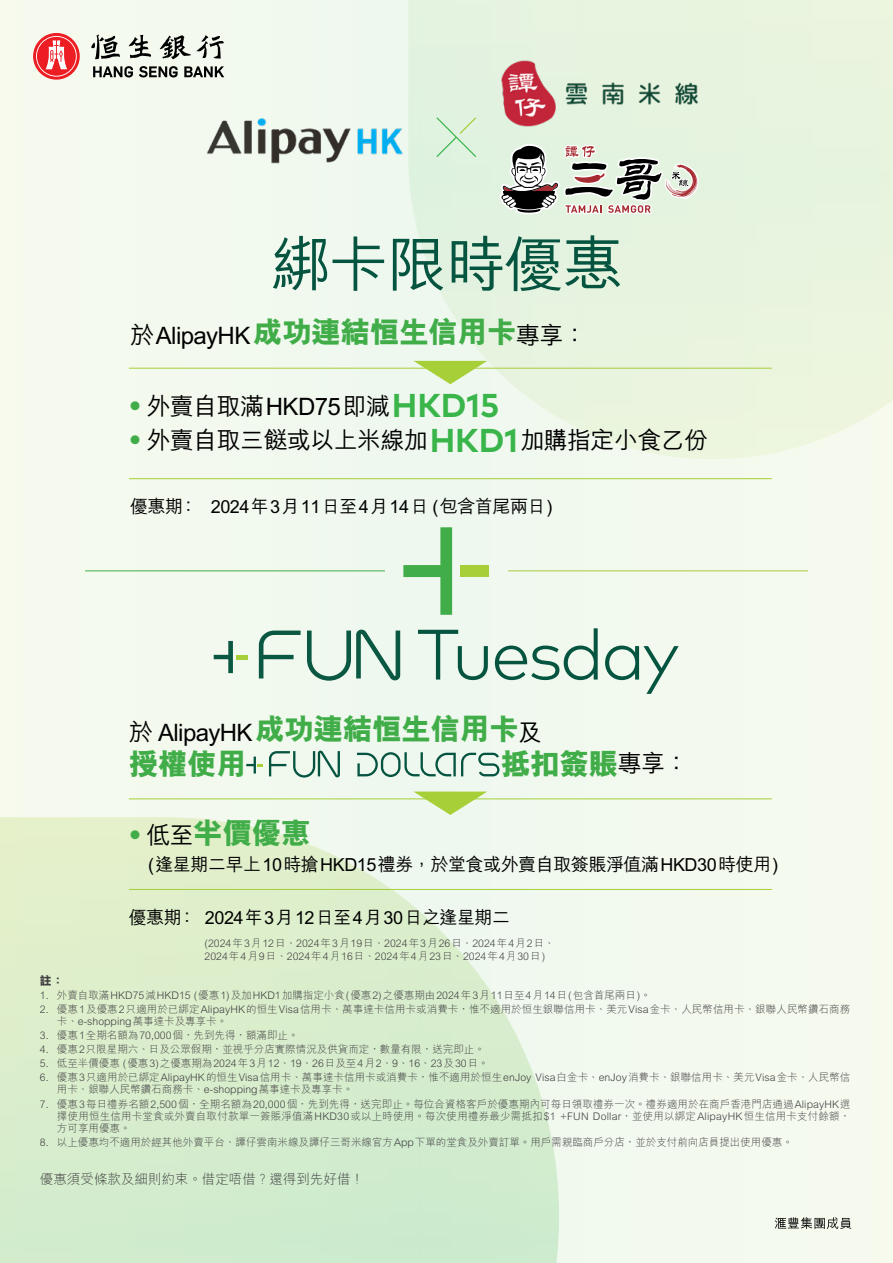
<style>
.page{position:relative;width:893px;height:1263px;background:#f3f9ee}
.page>*{position:absolute;margin:0;border:0;box-sizing:border-box;transform-origin:0 0}
.t1{font:300 71.1px "Mark Pro";letter-spacing:-.04em;color:#055440}
.t2{font:500 60px "M Hei HK";letter-spacing:-.025em;color:#055440}
.t3{font:800 30px "M Hei HK";letter-spacing:-.025em;color:#41ad49}
.t4{font:500 24px "M Hei HK";letter-spacing:-.025em;color:#000}
.t5{font:500 18px "M Hei HK";letter-spacing:-.025em;color:#000}
.t6{font:300 13.5px "M Hei HK";color:#414042}
.t7{font:800 12px "M Hei HK";color:#414042}
.t8{font:300 10.5px/12px "M Hei HK";letter-spacing:.005em;color:#414042}
.t9{font:300 10.5px/13.5px "M Hei HK";letter-spacing:.1em;color:#414042}
.s1{font-weight:800;font-size:30px;color:#41ad49}
.s2{color:#41ad49}
.s3{font-family:"Mark Pro";font-weight:700;font-size:33px;color:#39b54a}
.s4{font-weight:500;font-size:24px;color:#000}
.s5{font-weight:500;font-size:24px}
</style>
<div class="page">
<svg style="left:408px;top:0;width:485px;height:459px"></svg>
<svg style="left:0;top:817px;width:559px;height:446px;background:#dbeed1"></svg>
<svg style="left:33px;top:33px;width:47px;height:47px"></svg>
<svg style="left:36px;top:36px;width:41px;height:41px;background:#f2666a"></svg>
<svg style="left:139px;top:66px;width:39px;height:11px"></svg>
<svg style="left:184px;top:66px;width:40px;height:11px"></svg>
<svg style="left:93px;top:66px;width:40px;height:11px"></svg>
<svg style="left:129px;top:34px;width:22px;height:24px"></svg>
<svg style="left:160px;top:35px;width:31px;height:25px"></svg>
<svg style="left:91px;top:34px;width:29px;height:26px"></svg>
<svg style="left:197px;top:35px;width:27px;height:24px"></svg>
<svg style="left:775px;top:1217px;width:76px;height:12px"></svg>
<svg style="left:499px;top:144px;width:200px;height:71px"></svg>
<img style="left:485px;top:47px;width:235px;height:93px">
<img style="left:206px;top:100px;width:207px;height:75px">
<svg style="left:435px;top:116px;width:42px;height:42px;background:#d5edd4"></svg>
<svg style="left:403px;top:527px;width:49px;height:88px"></svg>
<div style="left:460px;top:565px;width:29px;height:12px;background:#a6cf38"></div>
<hr style="left:85px;top:571px;width:300px;height:1px;background:#41ad49">
<hr style="left:508px;top:571px;width:300px;height:1px;background:#a6ce39">
<hr style="left:129px;top:368px;width:643px;height:1px;background:#a6cf38">
<hr style="left:129px;top:478px;width:643px;height:1px;background:#a6cf38">
<svg style="left:413px;top:361px;width:74px;height:23px"></svg>
<svg style="left:307px;top:629px;width:93px;height:52px"></svg>
<svg style="left:259px;top:630px;width:42px;height:48px"></svg>
<svg style="left:214px;top:641px;width:19px;height:32px"></svg>
<hr style="left:236px;top:655px;width:12px;height:4px;background:#a6cf38">
<svg style="left:357px;top:752px;width:142px;height:25px"></svg>
<svg style="left:269px;top:750px;width:71px;height:27px"></svg>
<svg style="left:246px;top:757px;width:17px;height:16px"></svg>
<hr style="left:129px;top:889px;width:643px;height:1px;background:#a6cf38">
<hr style="left:129px;top:799px;width:643px;height:1px;background:#a6cf38">
<svg style="left:413px;top:791px;width:74px;height:24px"></svg>
<h2 class="t2" style="left:270px;top:221px;width:354px">綁卡限時優惠</h2>
<h3 class="t4" style="left:130px;top:317px;width:458px">於AlipayHK<span class="s1">成功連結恒生信用卡</span>專享：</h3>
<h3 class="t4" style="left:123px;top:389px;width:378px"><span class="s2">•</span>外賣自取滿HKD75即減<span class="s3">HKD15</span></h3>
<h3 class="t4" style="left:123px;top:423px;width:587px"><span class="s2">•</span>外賣自取三餸或以上米線加<span class="s3">HKD1</span>加購指定小食乙份</h3>
<h3 class="t5" style="left:130px;top:493px;width:424px">優惠期 ： 2024年3月11日至4月14日 (包含首尾兩日)</h3>
<h1 class="t1" style="left:416px;top:601px;width:264px">Tuesday</h1>
<h3 class="t4" style="left:129px;top:714px;width:415px">於 AlipayHK<span class="s1">成功連結恒生信用卡</span>及</h3>
<h3 class="t3" style="left:129px;top:743px;width:119px">授權使用</h3>
<h3 class="t3" style="left:501px;top:743px;width:189px">抵扣簽賬<span class="s4">專享：</span></h3>
<h3 class="t3" style="left:123px;top:812px;width:189px"><span class="s5">•</span><span class="s4">低至</span>半價優惠</h3>
<h3 class="t5" style="left:148px;top:852px;width:632px">(逢星期二早上10時搶HKD15禮券，於堂食或外賣自取簽賬淨值滿HKD30時使用)</h3>
<h3 class="t5" style="left:129px;top:905px;width:383px">優惠期 ： 2024年3月12日至4月30日之逢星期二</h3>
<p class="t9" style="left:205px;top:936px;width:352px">(2024年3月12日、2024年3月19日、2024年3月26日、2024年4月2日、<br>2024年4月9日、2024年4月16日、2024年4月23日、2024年4月30日)</p>
<p class="t7" style="left:40px;top:972px;width:25px">註：</p>
<p class="t8" style="left:40px;top:988px;width:612px">1. 外賣自取滿HKD75減HKD15 (優惠1)及加HKD1加購指定小食(優惠2)之優惠期由2024年3月11日至4月14日(包含首尾兩日)。</p>
<p class="t8" style="left:57px;top:1003px;width:795px;text-indent:-17px">2. 優惠1及優惠2只適用於已綁定AlipayHK的恒生Visa信用卡、萬事達卡信用卡或消費卡，惟不適用於恒生銀聯信用卡、美元Visa金卡、人民幣信用卡、銀聯人民幣鑽石商務卡、e-shopping萬事達卡及專享卡。</p>
<p class="t8" style="left:40px;top:1029px;width:260px">3. 優惠1全期名額為70,000個，先到先得，額滿即止。</p>
<p class="t8" style="left:40px;top:1043px;width:446px">4. 優惠2只限星期六、日及公眾假期，並視乎分店實際情況及供貨而定，數量有限，送完即止。</p>
<p class="t8" style="left:40px;top:1057px;width:450px">5. 低至半價優惠 (優惠3)之優惠期為2024年3月12、19、26日及至4月2、9、16、23及30日。</p>
<p class="t8" style="left:57px;top:1071px;width:795px;text-indent:-17px">6. 優惠3只適用於已綁定AlipayHK的恒生Visa信用卡、萬事達卡信用卡或消費卡，惟不適用於恒生enJoy Visa白金卡、enJoy消費卡、銀聯信用卡、美元Visa金卡、人民幣信用卡、銀聯人民幣鑽石商務卡、e-shopping萬事達卡及專享卡。</p>
<p class="t8" style="left:57px;top:1097px;width:795px;text-align:justify;text-indent:-17px">7. 優惠3每日禮券名額2,500個，全期名額為20,000個，先到先得，送完即止。每位合資格客戶於優惠期內可每日領取禮券一次。禮券適用於在商戶香港門店通過AlipayHK選擇使用恒生信用卡堂食或外賣自取付款單一簽賬淨值滿HKD30或以上時使用。每次使用禮券最少需抵扣$1 +FUN Dollar，並使用以綁定AlipayHK恒生信用卡支付餘額，方可享用優惠。</p>
<p class="t8" style="left:40px;top:1135px;width:754px">8. 以上優惠均不適用於經其他外賣平台、譚仔雲南米線及譚仔三哥米線官方App下單的堂食及外賣訂單。用戶需親臨商戶分店，並於支付前向店員提出使用優惠。</p>
<p class="t6" style="left:40px;top:1169px;width:326px">優惠須受條款及細則約束。借定唔借？還得到先好借！</p>
</div>
